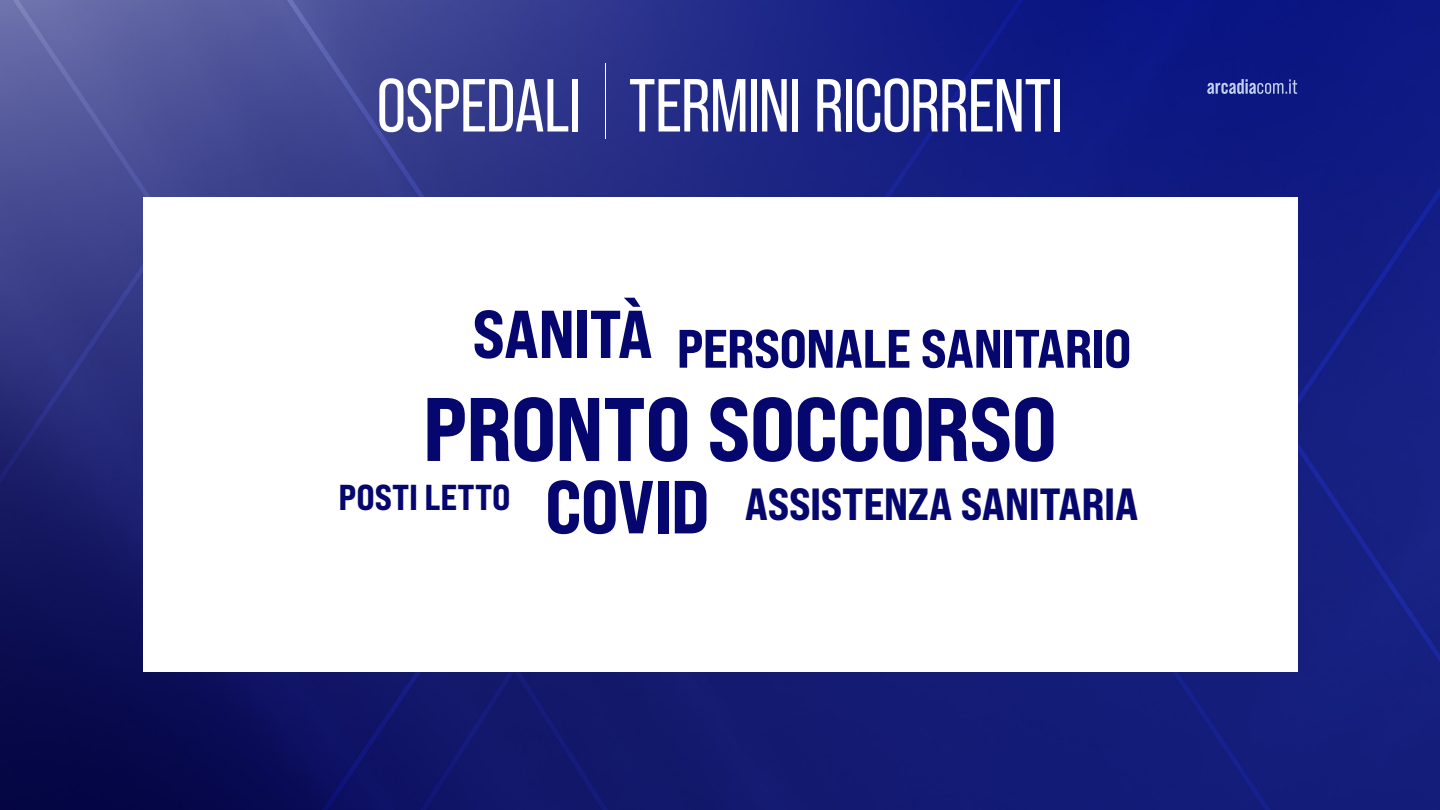
<style>
.page{position:relative;width:1440px;height:810px;background:#fff}
.page>*{position:absolute;margin:0;border:0;box-sizing:border-box;transform-origin:0 0}
.t1{font:800 expanded 90px "Bebas Neue Pro";letter-spacing:-.015em;color:#05066e}
.t2{font:75px "Bebas Neue Pro";letter-spacing:-.015em;color:#fff}
.t3{font:800 expanded 75px "Bebas Neue Pro";letter-spacing:-.015em;color:#05066e}
.t4{font:800 expanded 54px "Bebas Neue Pro";letter-spacing:-.015em;color:#05066e}
.t5{font:800 expanded 45px "Bebas Neue Pro";letter-spacing:-.01em;color:#05066e}
.t6{font:800 expanded 36px "Bebas Neue Pro";letter-spacing:-.005em;color:#05066e}
.s1{font-weight:100}
</style>
<div class="page">
<img style="left:0;top:0;width:1440px;height:810px">
<div style="left:143px;top:198px;width:1154px;height:474px;background:#fff"></div>
<svg style="left:1207px;top:79px;width:90px;height:15px"></svg>
<p class="t2" style="left:376px;top:63px;width:689px">OSPEDALI <span class="s1">|</span> TERMINI RICORRENTI</p>
<p class="t4" style="left:472px;top:315px;width:661px"><sup>SANITÀ</sup> PERSONALE SANITARIO</p>
<p class="t1" style="left:423px;top:373px;width:636px">PRONTO SOCCORSO</p>
<p class="t3" style="left:545px;top:460px;width:166px">COVID</p>
<p class="t6" style="left:339px;top:475px;width:173px">POSTI LETTO</p>
<p class="t5" style="left:745px;top:476px;width:395px">ASSISTENZA SANITARIA</p>
</div>
